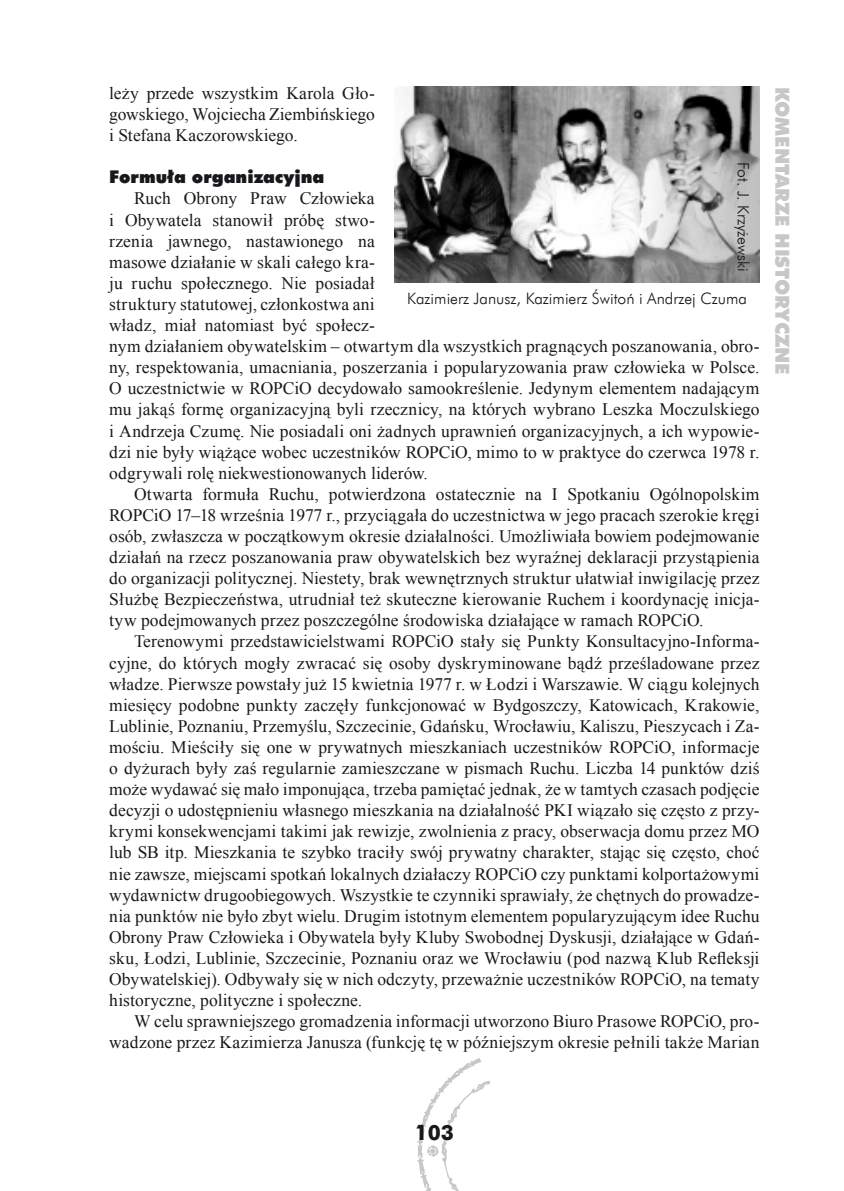
<style>
.page{position:relative;width:844px;height:1191px;background:#fff}
.page>*{position:absolute;margin:0;border:0;box-sizing:border-box;transform-origin:0 0}
.t1{font:700 21px "Futura EU";color:#1a171c}
.t2{font:19.25px "Futura X Blk EU";color:#c6c7c9}
.t3{font:17.5px/21px "Times New Roman";letter-spacing:.005em;color:#1a171c;text-align:justify}
.t4{font:17.5px "Futura X Blk EU";color:#1a171c}
.t5{font:15.75px "Futura Lt EU";color:#1a171c}
</style>
<div class="page">
<img style="left:418px;top:1058px;width:72px;height:133px">
<img style="left:394px;top:87px;width:365px;height:195px">
<p class="t3" style="left:109px;top:82px;width:267px">leży przede wszystkim Karola Gło&shy;gowskiego, Wojciecha Ziembińskiego i Stefana Kaczorowskiego.</p>
<p class="t4" style="left:109px;top:166px;width:217px">Formuła organizacyjna</p>
<p class="t3" style="left:109px;top:188px;width:651px;text-align:left;text-indent:25px">Ruch Obrony Praw Człowieka<br>i Obywatela stanowił próbę stwo-<br>rzenia jawnego, nastawionego na<br>masowe działanie w skali całego kra-<br>ju ruchu społecznego. Nie posiadał<br>struktury statutowej, członkostwa ani<br>władz, miał natomiast być społecz-<br>nym działaniem obywatelskim – otwartym dla wszystkich pragnących poszanowania, obro&shy;ny, respektowania, umacniania, poszerzania i popularyzowania praw człowieka w Polsce.<br>O uczestnictwie w ROPCiO decydowało samookreślenie. Jedynym elementem nadającym mu jakąś formę organizacyjną byli rzecznicy, na których wybrano Leszka Moczulskiego i Andrzeja Czumę. Nie posiadali oni żadnych uprawnień organizacyjnych, a ich wypowie&shy;dzi nie były wiążące wobec uczestników ROPCiO, mimo to w praktyce do czerwca 1978 r. odgrywali rolę niekwestionowanych liderów.</p>
<p class="t3" style="left:109px;top:483px;width:651px;text-indent:25px">Otwarta formuła Ruchu, potwierdzona ostatecznie na I Spotkaniu Ogólnopolskim ROPCiO 17–18 września 1977 r., przyciągała do uczestnictwa w jego pracach szerokie kręgi osób, zwłaszcza w początkowym okresie działalności. Umożliwiała bowiem podejmowanie działań na rzecz poszanowania praw obywatelskich bez wyraźnej deklaracji przystąpienia do organizacji politycznej. Niestety, brak wewnętrznych struktur ułatwiał inwigilację przez Służbę Bezpieczeństwa, utrudniał też skuteczne kierowanie Ruchem i koordynację inicja&shy;tyw podejmowanych przez poszczególne środowiska działające w ramach ROPCiO.</p>
<p class="t3" style="left:109px;top:631px;width:651px;text-indent:25px">Terenowymi przedstawicielstwami ROPCiO stały się Punkty Konsultacyjno-Informa&shy;cyjne, do których mogły zwracać się osoby dyskryminowane bądź prześladowane przez władze. Pierwsze powstały już 15 kwietnia 1977 r. w Łodzi i Warszawie. W ciągu kolejnych miesięcy podobne punkty zaczęły funkcjonować w Bydgoszczy, Katowicach, Krakowie, Lublinie, Poznaniu, Przemyślu, Szczecinie, Gdańsku, Wrocławiu, Kaliszu, Pieszycach i Za&shy;mościu. Mieściły się one w prywatnych mieszkaniach uczestników ROPCiO, informacje o dyżurach były zaś regularnie zamieszczane w pismach Ruchu. Liczba 14 punktów dziś może wydawać się mało imponująca, trzeba pamiętać jednak, że w tamtych czasach podjęcie decyzji o udostępnieniu własnego mieszkania na działalność PKI wiązało się często z przy&shy;krymi konsekwencjami takimi jak rewizje, zwolnienia z pracy, obserwacja domu przez MO lub SB itp. Mieszkania te szybko traciły swój prywatny charakter, stając się często, choć nie zawsze, miejscami spotkań lokalnych działaczy ROPCiO czy punktami kolportażowymi wydawnictw drugoobiegowych. Wszystkie te czynniki sprawiały, że chętnych do prowadze&shy;nia punktów nie było zbyt wielu. Drugim istotnym elementem popularyzującym idee Ruchu Obrony Praw Człowieka i Obywatela były Kluby Swobodnej Dyskusji, działające w Gdań&shy;sku, Łodzi, Lublinie, Szczecinie, Poznaniu oraz we Wrocławiu (pod nazwą Klub Refleksji Obywatelskiej). Odbywały się w nich odczyty, przeważnie uczestników ROPCiO, na tematy historyczne, polityczne i społeczne.</p>
<p class="t3" style="left:109px;top:1010px;width:651px;text-align:right">W celu sprawniejszego gromadzenia informacji utworzono Biuro Prasowe ROPCiO, pro&shy;wadzone przez Kazimierza Janusza (funkcję tę w późniejszym okresie pełnili także Marian</p>
<p class="t5" style="left:752px;top:162px;width:112px;rotate:90deg">Fot. J. Krzyżewski</p>
<p class="t5" style="left:407px;top:289px;width:341px">Kazimierz Janusz, Kazimierz Świtoń i Andrzej Czuma</p>
<p class="t2" style="left:794px;top:87px;width:287px;rotate:90deg">komentarze hi-sto-rycz-ne</p>
<p class="t1" style="left:414px;top:1119px;width:39px">103</p>
</div>
